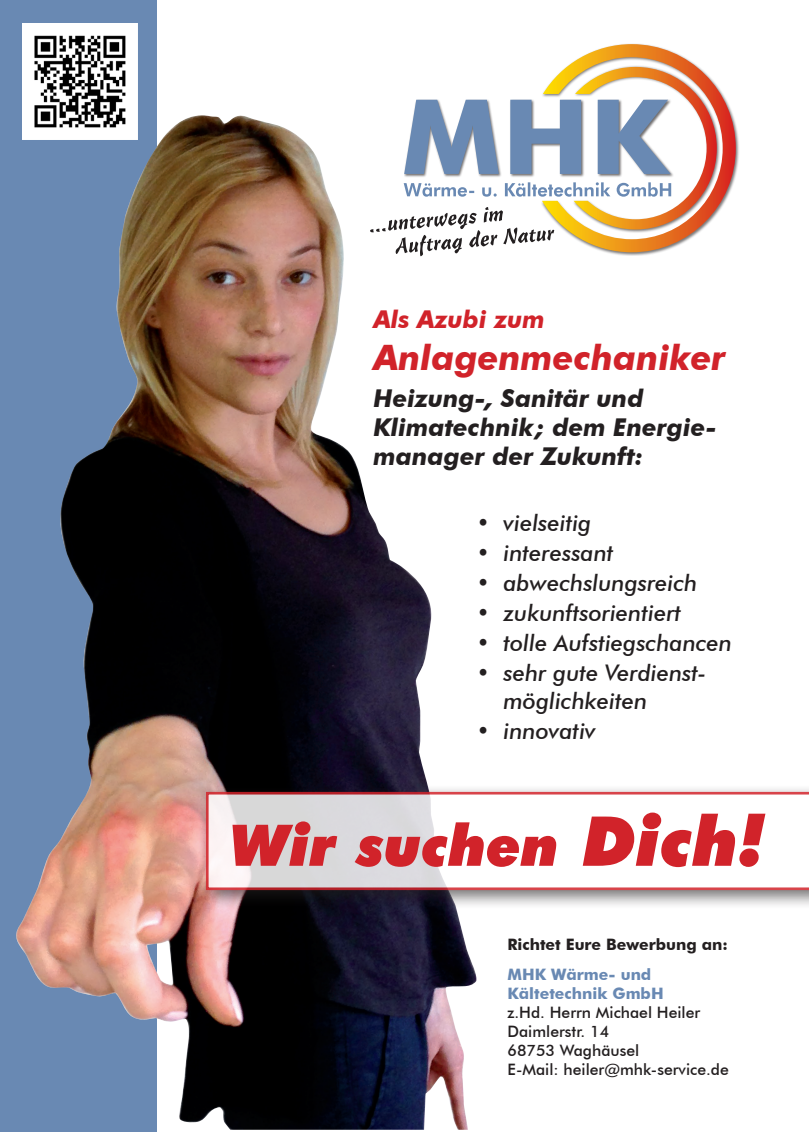
<style>
.page{position:relative;width:809px;height:1132px;background:#fff}
.page>*{position:absolute;margin:0;border:0;box-sizing:border-box;transform-origin:0 0}
.t1{font:italic 900 57.31px "Futura BT";color:#d1232a}
.t2{font:italic 700 35px "Futura BT";color:#d1232a}
.t3{font:italic 700 24.5px "Futura BT";color:#231f20}
.t4{font:italic 700 24.5px "Futura BT";color:#d1232a}
.t5{font:italic 500 22.93px/27.5px "Futura BT";color:#231f20}
.t6{font:500 15.75px "Futura BT";color:#231f20}
.t7{font:700 15.75px "Futura BT";color:#6989b3}
.t8{font:700 15.75px "Futura BT";color:#231f20}
.s1{font-size:68.77px}
</style>
<div class="page">
<div style="left:0;top:0;width:156px;height:1131px;background:#6989b3"></div>
<img style="left:16px;top:115px;width:460px;height:1014px">
<div style="left:540px;top:43px;width:199px;height:213px;background:#231f20;opacity:.6"></div>
<svg style="left:542px;top:44px;width:193px;height:208px"></svg>
<div style="left:572px;top:65px;width:149px;height:168px;background:#231f20;opacity:.6"></div>
<svg style="left:370px;top:67px;width:346px;height:189px"></svg>
<div style="left:198px;top:783px;width:611px;height:126px;background:#231f20;opacity:.75"></div>
<svg style="left:206px;top:791px;width:603px;height:98px"></svg>
<img style="left:22px;top:24px;width:116px;height:115px">
<p class="t4" style="left:373px;top:304px;width:173px">Als Azubi zum</p>
<p class="t2" style="left:373px;top:336px;width:354px">Anlagenmechaniker</p>
<p class="t3" style="left:373px;top:383px;width:272px">Heizung-, Sanitär und</p>
<p class="t3" style="left:373px;top:412px;width:345px">Klimatechnik; dem Energie-</p>
<p class="t3" style="left:373px;top:441px;width:272px">manager der Zukunft:</p>
<p class="t5" style="left:476px;top:509px;width:116px">• vielseitig</p>
<p class="t5" style="left:476px;top:539px;width:139px">• interessant</p>
<p class="t5" style="left:476px;top:569px;width:222px">• abwechslungsreich</p>
<p class="t5" style="left:476px;top:599px;width:206px">• zukunftsorientiert</p>
<p class="t5" style="left:476px;top:629px;width:257px">• tolle Aufstiegschancen</p>
<p class="t5" style="left:503px;top:659px;width:204px;text-indent:-27px">• sehr gute Verdienst&shy;möglichkeiten</p>
<p class="t5" style="left:476px;top:716px;width:121px">• innovativ</p>
<p class="t1" style="left:231px;top:810px;width:534px">Wir suchen <span class="s1">Dich!</span></p>
<p class="t8" style="left:507px;top:935px;width:222px">Richtet Eure Bewerbung an:</p>
<p class="t7" style="left:507px;top:964px;width:145px">MHK Wärme- und</p>
<p class="t7" style="left:507px;top:983px;width:158px">Kältetechnik GmbH</p>
<p class="t6" style="left:507px;top:1002px;width:194px">z.Hd. Herrn Michael Heiler</p>
<p class="t6" style="left:507px;top:1021px;width:103px">Daimlerstr. 14</p>
<p class="t6" style="left:507px;top:1040px;width:133px">68753 Waghäusel</p>
<p class="t6" style="left:507px;top:1058px;width:223px">E-Mail: heiler@mhk-service.de</p>
</div>
